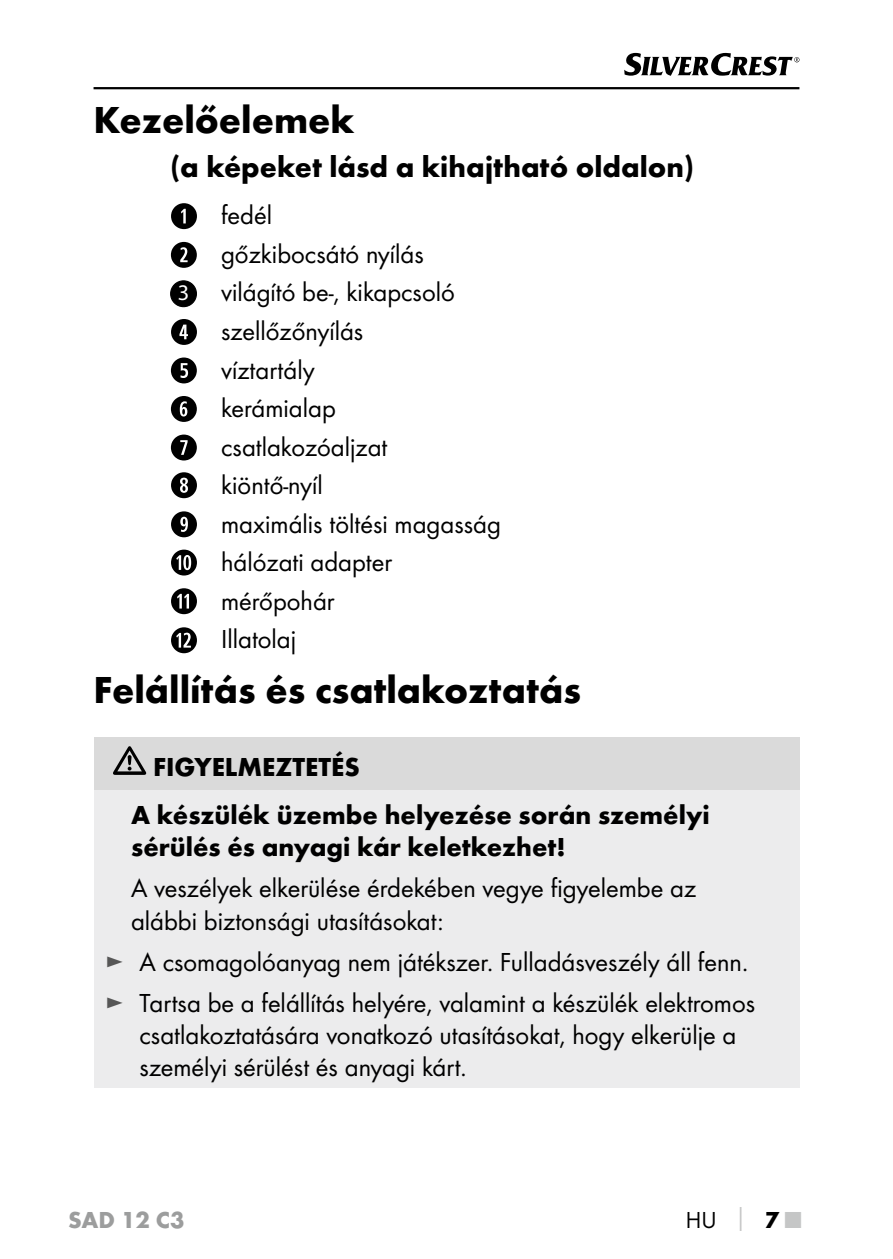
<style>
.page{position:relative;width:893px;height:1259px;background:#fff}
.page>*{position:absolute;margin:0;border:0;box-sizing:border-box;transform-origin:0 0}
.t1{font:700 39px "Futura";color:#000}
.t2{font:700 30px "Futura";color:#000}
.t3{font:27px/32.4px "Futura Boo";color:#000}
.t4{font:700 27px/48.3px "Futura";color:#000}
.t5{font:700 24px "Futura";color:#9c9d9d}
.t6{font:24px "Futura Boo";color:#000}
.s1{font-family:"Myriad";font-size:22.5px;color:#fff}
.s2{color:#565656}
.s3{font-family:"Futura";font-weight:700;color:#c5c6c6}
.s4{font-family:"Futura";font-weight:700}
</style>
<div class="page">
<hr style="left:94px;top:87px;width:705px;height:2px;background:#000">
<svg style="left:624px;top:53px;width:175px;height:23px"></svg>
<svg style="left:171px;top:203px;width:26px;height:26px"></svg>
<svg style="left:171px;top:242px;width:26px;height:26px"></svg>
<div style="left:171px;top:281px;width:25px;height:26px;background:#000;border-radius:50%"></div>
<div style="left:170px;top:280px;width:27px;height:27px;border:1px solid #000;border-radius:50%"></div>
<svg style="left:171px;top:319px;width:26px;height:26px"></svg>
<svg style="left:171px;top:357px;width:26px;height:26px"></svg>
<svg style="left:171px;top:396px;width:26px;height:26px"></svg>
<svg style="left:171px;top:434px;width:26px;height:26px"></svg>
<svg style="left:171px;top:472px;width:26px;height:26px"></svg>
<svg style="left:171px;top:511px;width:26px;height:26px"></svg>
<svg style="left:171px;top:549px;width:26px;height:26px"></svg>
<svg style="left:171px;top:588px;width:26px;height:26px"></svg>
<svg style="left:171px;top:627px;width:26px;height:26px"></svg>
<div style="left:94px;top:736px;width:705px;height:54px;background:#dadada"></div>
<div style="left:94px;top:790px;width:705px;height:298px;background:#ececed"></div>
<svg style="left:113px;top:746px;width:33px;height:29px"></svg>
<h1 class="t1" style="left:94px;top:96px;width:263px">Kezelőelemek</h1>
<p class="t2" style="left:170px;top:149px;width:526px">(a képeket lásd a kihajtható oldalon)</p>
<p class="t3" style="left:221px;top:199px;width:53px">fedél</p>
<p class="t3" style="left:221px;top:238px;width:204px">gőzkibocsátó nyílás</p>
<p class="t3" style="left:178px;top:276px;width:279px"><span class="s1">3</span> világító be-, kikapcsoló</p>
<p class="t3" style="left:221px;top:315px;width:144px">szellőzőnyílás</p>
<p class="t3" style="left:221px;top:353px;width:95px">víztartály</p>
<p class="t3" style="left:221px;top:392px;width:116px">kerámialap</p>
<p class="t3" style="left:221px;top:430px;width:168px">csatlakozóaljzat</p>
<p class="t3" style="left:221px;top:469px;width:103px">kiöntő-nyíl</p>
<p class="t3" style="left:221px;top:507px;width:281px">maximális töltési magasság</p>
<p class="t3" style="left:221px;top:546px;width:173px">hálózati adapter</p>
<p class="t3" style="left:221px;top:584px;width:115px">mérőpohár</p>
<p class="t3" style="left:221px;top:623px;width:77px">Illatolaj</p>
<h1 class="t1" style="left:94px;top:666px;width:489px">Felállítás és csatlakoztatás</h1>
<p class="t4" style="left:131px;top:742px;width:580px;text-indent:22px">FIGYELMEZTETÉS<br>A készülék üzembe helyezése során személyi</p>
<p class="t4" style="left:131px;top:822px;width:436px">sérülés és anyagi kár keletkezhet!</p>
<p class="t3" style="left:131px;top:872px;width:567px">A veszélyek elkerülése érdekében vegye figyelembe az alábbi biztonsági utasításokat:</p>
<p class="t3" style="left:106px;top:941px;width:651px;line-height:40.8px"><span class="s2">►</span> A csomagolóanyag nem játékszer. Fulladásveszély áll fenn. <span class="s2">►</span> Tartsa be a felállítás helyére, valamint a készülék elektromos</p>
<p class="t3" style="left:140px;top:1018px;width:598px">csatlakoztatására vonatkozó utasításokat, hogy elkerülje a személyi sérülést és anyagi kárt.</p>
<p class="t5" style="left:68px;top:1205px;width:118px">SAD 12 C3</p>
<p class="t6" style="left:686px;top:1206px;width:117px">HU <span class="s3">│</span> <span class="s4">7</span><span class="s3">■</span></p>
</div>
